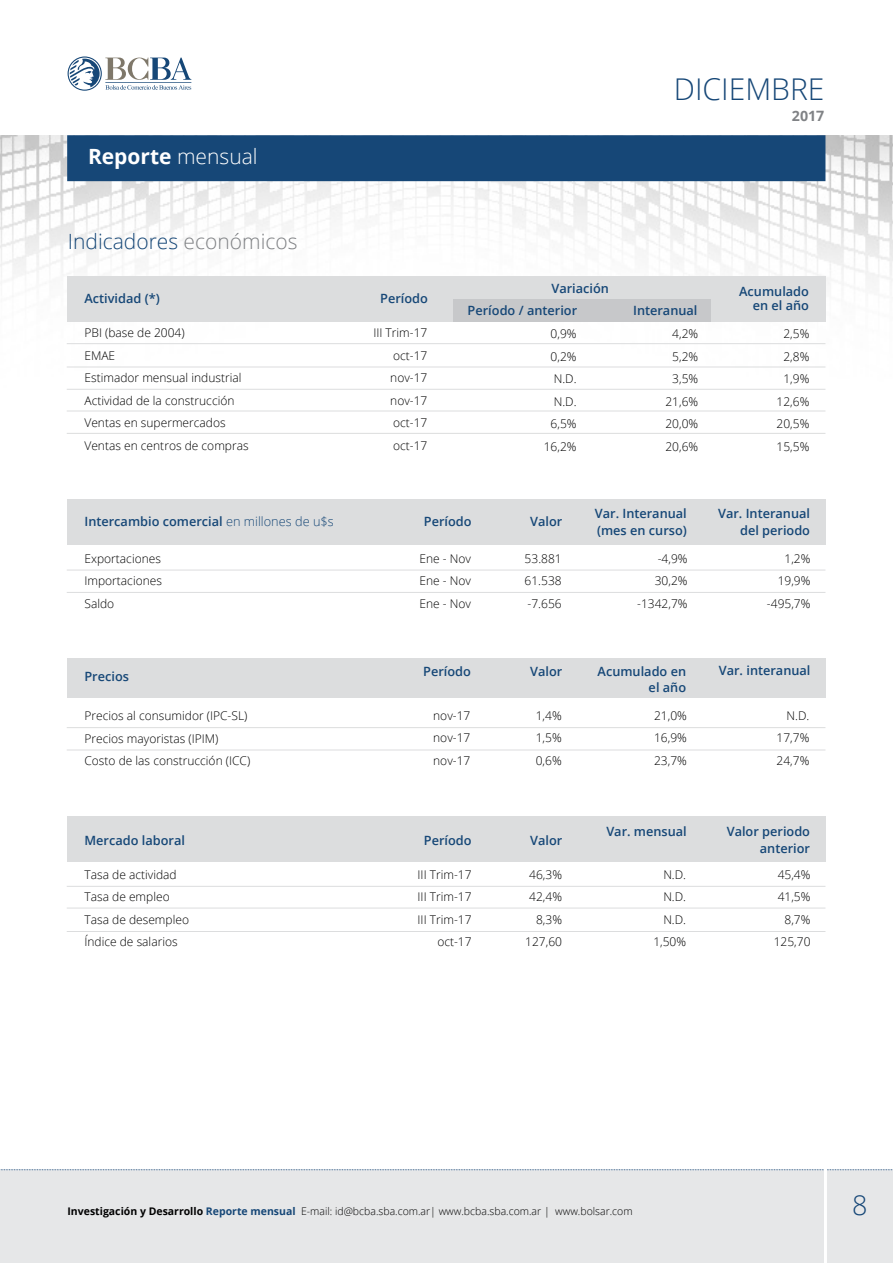
<style>
.page{position:relative;width:893px;height:1263px;background:#fff}
.page>*{position:absolute;margin:0;border:0;box-sizing:border-box;transform-origin:0 0}
.t1{font:300 30px "Open Sans";color:#164777}
.t2{font:300 27px "Open Sans";color:#164777}
.t3{font:300 21px "Open Sans";color:#164777}
.t4{font:700 21px "Open Sans";color:#fff}
.t5{font:700 14.25px "Open Sans";color:#808285}
.t6{font:600 12.75px/16.5px "Open Sans";color:#164777;text-align:right}
.t7{font:300 12px/22.5px "Open Sans";color:#000;text-align:justify}
.t8{font:300 10.5px "Open Sans";color:#000}
.s1{font-weight:300}
.s2{color:#808285}
.s3{font-weight:700}
.s4{font-weight:700;color:#164777}
</style>
<div class="page">
<img style="left:0;top:135px;width:893px;height:458px">
<div style="left:67px;top:135px;width:758px;height:46px;background:#164777"></div>
<svg style="left:67px;top:56px;width:35px;height:35px"></svg>
<svg style="left:68px;top:56px;width:34px;height:35px"></svg>
<svg style="left:70px;top:58px;width:121px;height:32px"></svg>
<div style="left:0;top:1170px;width:893px;height:93px;background:#e6e7e8"></div>
<svg style="left:0;top:1169px;width:893px;height:1px"></svg>
<hr style="left:824px;top:1124px;width:3px;height:139px;background:#fff">
<div style="left:67px;top:276px;width:758px;height:46px;background:#dcddde"></div>
<div style="left:67px;top:499px;width:758px;height:46px;background:#dcddde"></div>
<div style="left:67px;top:816px;width:758px;height:46px;background:#dcddde"></div>
<div style="left:67px;top:659px;width:758px;height:39px;background:#dcddde"></div>
<div style="left:453px;top:299px;width:258px;height:23px;background:#c7c8ca"></div>
<hr style="left:67px;top:343px;width:758px;height:1px;background:#dcddde">
<hr style="left:67px;top:570px;width:758px;height:1px;background:#dcddde">
<hr style="left:67px;top:411px;width:758px;height:1px;background:#dcddde">
<hr style="left:67px;top:908px;width:758px;height:1px;background:#dcddde">
<hr style="left:67px;top:750px;width:758px;height:1px;background:#dcddde">
<hr style="left:67px;top:367px;width:758px;height:1px;background:#dcddde">
<hr style="left:67px;top:592px;width:758px;height:1px;background:#dcddde">
<hr style="left:67px;top:433px;width:758px;height:1px;background:#dcddde">
<hr style="left:67px;top:931px;width:758px;height:1px;background:#dcddde">
<hr style="left:67px;top:389px;width:758px;height:1px;background:#dcddde">
<hr style="left:67px;top:886px;width:758px;height:1px;background:#dcddde">
<hr style="left:67px;top:727px;width:758px;height:1px;background:#dcddde">
<h3 class="t4" style="left:88px;top:141px;width:171px">Reporte <span class="s1">mensual</span></h3>
<h3 class="t3" style="left:68px;top:227px;width:231px">Indicadores <span class="s2">económicos</span></h3>
<p class="t6" style="left:84px;top:290px;width:77px">Actividad (*)</p>
<p class="t7" style="left:84px;top:321px;width:166px;text-align:left">PBI (base de 2004)<br>EMAE<br>Estimador mensual industrial<br>Actividad de la construcción<br>Ventas en supermercados<br>Ventas en centros de compras</p>
<p class="t6" style="left:84px;top:513px;width:251px">Intercambio comercial <span class="s1">en millones de u$s</span></p>
<p class="t7" style="left:84px;top:547px;width:79px">Exportaciones Importaciones Saldo</p>
<p class="t6" style="left:84px;top:668px;width:46px">Precios</p>
<p class="t7" style="left:84px;top:704px;width:167px;text-align:left">Precios al consumidor (IPC-SL)<br>Precios mayoristas (IPIM)<br>Costo de las construcción (ICC)</p>
<p class="t6" style="left:84px;top:831px;width:102px">Mercado laboral</p>
<h1 class="t1" style="left:674px;top:68px;width:152px">diciembre</h1>
<p class="t5" style="left:792px;top:105px;width:34px">2017</p>
<p class="t6" style="left:380px;top:289px;width:49px">Período</p>
<p class="t7" style="left:390px;top:321px;width:39px;text-indent:-17px">III Trim-17 oct-17 nov-17 nov-17 oct-17 oct-17</p>
<p class="t6" style="left:551px;top:279px;width:59px">Variación</p>
<p class="t6" style="left:468px;top:302px;width:111px">Período / anterior</p>
<p class="t7" style="left:544px;top:322px;width:34px;text-align:right">0,9%<br>0,2%<br>N.D.<br>N.D.<br>6,5%<br>16,2%</p>
<p class="t6" style="left:633px;top:302px;width:66px">Interanual</p>
<p class="t7" style="left:665px;top:322px;width:34px;text-align:center">4,2%<br>5,2%<br>3,5%<br>21,6%<br>20,0%<br>20,6%</p>
<p class="t6" style="left:739px;top:284px;width:71px;line-height:14.2px">Acumulado en el año</p>
<p class="t7" style="left:777px;top:322px;width:34px;text-align:center">2,5%<br>2,8%<br>1,9%<br>12,6%<br>20,5%<br>15,5%</p>
<p class="t6" style="left:424px;top:513px;width:49px">Período</p>
<p class="t7" style="left:419px;top:547px;width:53px">Ene - Nov Ene - Nov Ene - Nov</p>
<p class="t6" style="left:423px;top:663px;width:49px">Período</p>
<p class="t7" style="left:433px;top:704px;width:39px">nov-17 nov-17 nov-17</p>
<p class="t6" style="left:424px;top:831px;width:49px">Período</p>
<p class="t6" style="left:530px;top:513px;width:34px">Valor</p>
<p class="t7" style="left:525px;top:547px;width:39px">53.881<br>61.538 -7.656</p>
<p class="t6" style="left:530px;top:663px;width:34px">Valor</p>
<p class="t7" style="left:536px;top:704px;width:27px">1,4% 1,5% 0,6%</p>
<p class="t6" style="left:530px;top:831px;width:34px">Valor</p>
<p class="t6" style="left:595px;top:505px;width:94px;text-align:left">Var. Interanual (mes en curso)</p>
<p class="t7" style="left:637px;top:547px;width:52px;text-align:right">-4,9%<br>30,2% -1342,7%</p>
<p class="t6" style="left:598px;top:663px;width:90px">Acumulado en el año</p>
<p class="t7" style="left:654px;top:704px;width:34px">21,0% 16,9% 23,7%</p>
<p class="t6" style="left:606px;top:823px;width:82px">Var. mensual</p>
<p class="t6" style="left:718px;top:505px;width:94px">Var. Interanual del periodo</p>
<p class="t7" style="left:767px;top:547px;width:45px;text-align:right">1,2%<br>19,9% -495,7%</p>
<p class="t6" style="left:719px;top:661px;width:93px">Var. interanual</p>
<p class="t7" style="left:777px;top:704px;width:34px;text-indent:10px">N.D.<br>17,7% 24,7%</p>
<p class="t6" style="left:727px;top:823px;width:85px">Valor periodo anterior</p>
<p class="t7" style="left:84px;top:862px;width:106px;text-align:left">Tasa de actividad<br>Tasa de empleo<br>Tasa de desempleo<br>Índice de salarios</p>
<p class="t7" style="left:525px;top:862px;width:38px;text-align:right">46,3%<br>42,4%<br>8,3%<br>127,60</p>
<p class="t7" style="left:418px;top:862px;width:56px;text-align:right">III Trim-17<br>III Trim-17<br>III Trim-17 oct-17</p>
<p class="t7" style="left:653px;top:862px;width:34px;text-align:right">N.D.<br>N.D.<br>N.D.<br>1,50%</p>
<p class="t7" style="left:774px;top:862px;width:38px;text-align:right">45,4%<br>41,5%<br>8,7%<br>125,70</p>
<p class="t8" style="left:68px;top:1204px;width:567px"><span class="s3">Investigación y Desarrollo</span> <span class="s4">Reporte mensual</span> E-mail: id@bcba.sba.com.ar| www.bcba.sba.com.ar | www.bolsar.com</p>
<h2 class="t2" style="left:852px;top:1187px;width:17px">8</h2>
</div>
